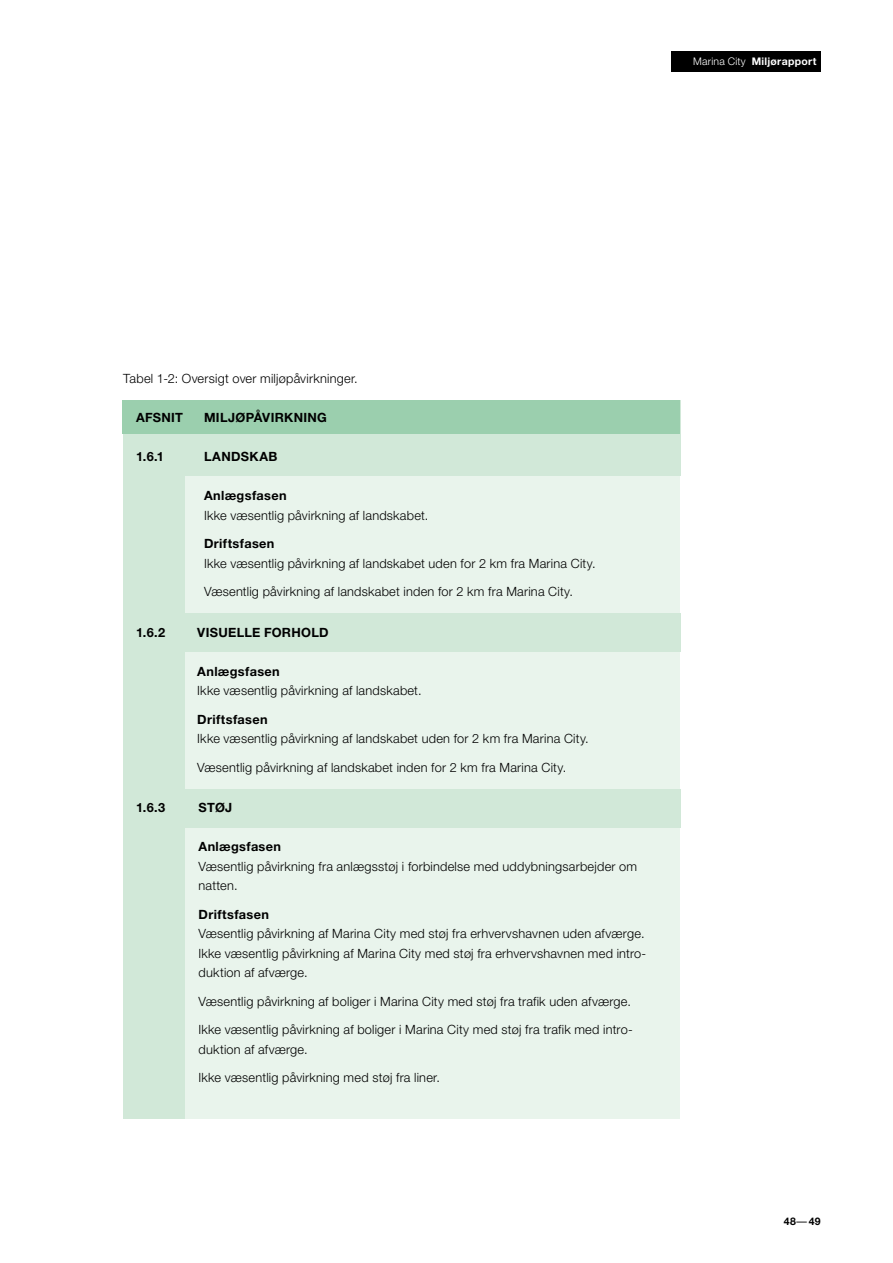
<style>
.page{position:relative;width:893px;height:1263px;background:#fff}
.page>*{position:absolute;margin:0;border:0;box-sizing:border-box;transform-origin:0 0}
.t1{font:300 12.75px/19.5px "Helvetica Neue LT Std";letter-spacing:.02em;color:#000}
.t2{font:700 12.75px "Helvetica Neue LT Std";letter-spacing:.025em;color:#000}
.t3{font:700 10.5px "Helvetica Neue LT Std";letter-spacing:.025em;color:#fff}
.t4{font:700 10.5px "Helvetica Neue LT Std";color:#000}
.s1{font-weight:300}
.s2{font-weight:400}
</style>
<div class="page">
<div style="left:672px;top:51px;width:149px;height:20px;background:#000"></div>
<div style="left:185px;top:430px;width:495px;height:689px;background:#e9f4ec"></div>
<div style="left:123px;top:400px;width:557px;height:75px;background:#d1e8d8"></div>
<div style="left:123px;top:430px;width:62px;height:689px;background:#d1e8d8"></div>
<div style="left:180px;top:613px;width:500px;height:38px;background:#d1e8d8"></div>
<div style="left:180px;top:789px;width:500px;height:38px;background:#d1e8d8"></div>
<div style="left:122px;top:400px;width:557px;height:33px;background:#9bcfae"></div>
<p class="t3" style="left:693px;top:55px;width:125px"><span class="s1">Marina City</span> Miljørapport</p>
<p class="t1" style="left:123px;top:369px;width:236px">Tabel 1-2: Oversigt over miljøpåvirkninger.</p>
<p class="t2" style="left:136px;top:410px;width:48px">AFSNIT</p>
<p class="t2" style="left:136px;top:449px;width:30px">1.6.1</p>
<p class="t2" style="left:204px;top:410px;width:124px">MILJØPÅVIRKNING</p>
<p class="t2" style="left:204px;top:449px;width:75px">LANDSKAB</p>
<p class="t2" style="left:204px;top:488px;width:84px">Anlægsfasen</p>
<p class="t1" style="left:204px;top:505px;width:226px">Ikke væsentlig påvirkning af landskabet.</p>
<p class="t2" style="left:204px;top:536px;width:72px">Driftsfasen</p>
<p class="t1" style="left:204px;top:553px;width:393px">Ikke væsentlig påvirkning af landskabet uden for 2 km fra Marina City.</p>
<p class="t1" style="left:204px;top:582px;width:370px">Væsentlig påvirkning af landskabet inden for 2 km fra Marina City.</p>
<p class="t2" style="left:136px;top:624px;width:31px">1.6.2</p>
<p class="t2" style="left:197px;top:624px;width:133px">VISUELLE FORHOLD</p>
<p class="t2" style="left:197px;top:663px;width:84px">Anlægsfasen</p>
<p class="t1" style="left:197px;top:681px;width:226px">Ikke væsentlig påvirkning af landskabet.</p>
<p class="t2" style="left:197px;top:711px;width:72px">Driftsfasen</p>
<p class="t1" style="left:197px;top:729px;width:393px">Ikke væsentlig påvirkning af landskabet uden for 2 km fra Marina City.</p>
<p class="t1" style="left:197px;top:757px;width:370px">Væsentlig påvirkning af landskabet inden for 2 km fra Marina City.</p>
<p class="t2" style="left:199px;top:800px;width:35px">STØJ</p>
<p class="t2" style="left:199px;top:839px;width:84px">Anlægsfasen</p>
<p class="t1" style="left:199px;top:856px;width:440px">Væsentlig påvirkning fra anlægsstøj i forbindelse med uddybningsarbejder om natten.</p>
<p class="t2" style="left:199px;top:906px;width:72px">Driftsfasen</p>
<p class="t1" style="left:199px;top:924px;width:449px">Væsentlig påvirkning af Marina City med støj fra erhvervshavnen uden afværge.<br>Ikke væsentlig påvirkning af Marina City med støj fra erhvervshavnen med intro&shy;duktion af afværge.</p>
<p class="t1" style="left:199px;top:991px;width:434px">Væsentlig påvirkning af boliger i Marina City med støj fra trafik uden afværge.</p>
<p class="t1" style="left:199px;top:1020px;width:436px">Ikke væsentlig påvirkning af boliger i Marina City med støj fra trafik med intro&shy;duktion af afværge.</p>
<p class="t1" style="left:199px;top:1068px;width:243px">Ikke væsentlig påvirkning med støj fra liner.</p>
<p class="t2" style="left:136px;top:800px;width:31px">1.6.3</p>
<p class="t4" style="left:784px;top:1214px;width:38px">48<span class="s2">–</span>49</p>
</div>
